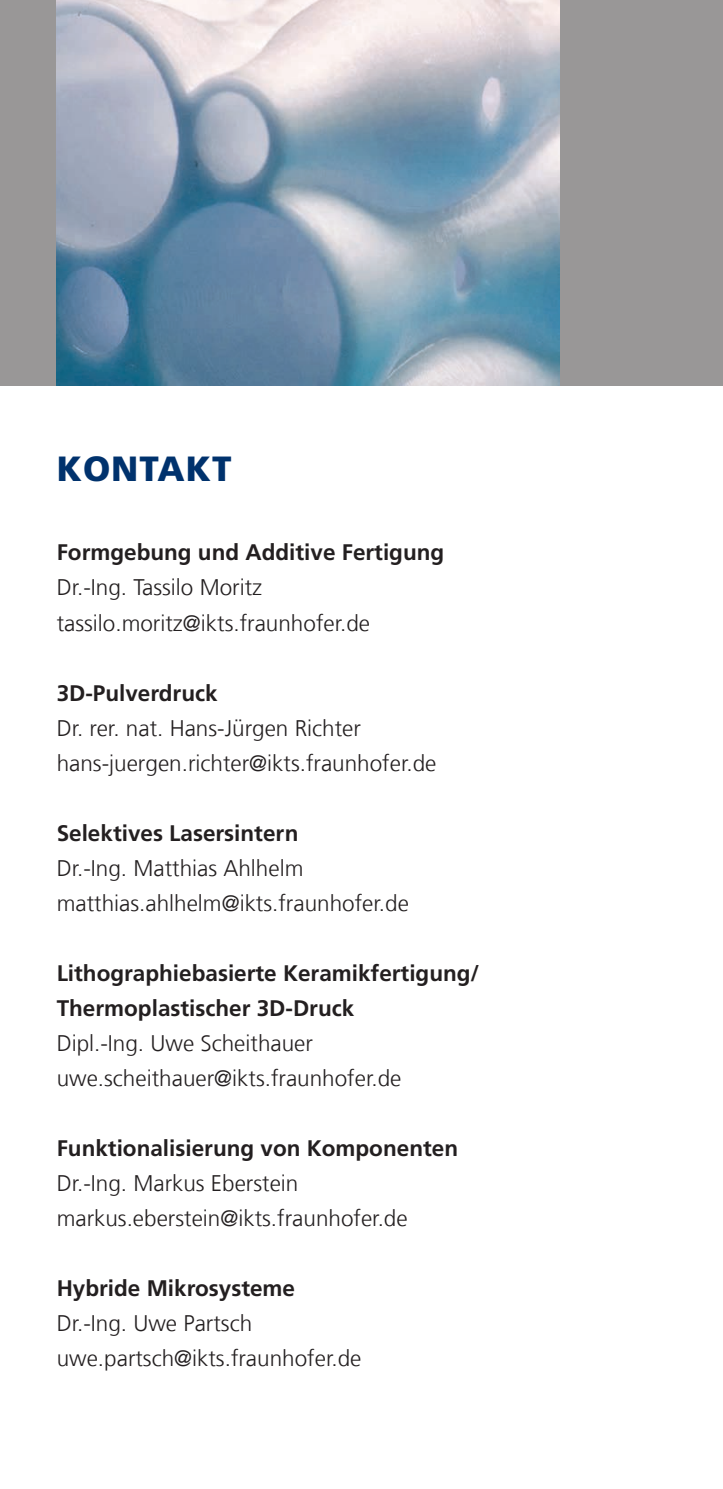
<style>
.page{position:relative;width:723px;height:1489px;background:#fff}
.page>*{position:absolute;margin:0;border:0;box-sizing:border-box;transform-origin:0 0}
.t1{font:900 35px "Frutiger LT Com";letter-spacing:.03em;color:#00326d}
.t2{font:300 22.5px/35px "Frutiger LT Com";color:#231f20}
.t3{font:700 22.5px/35px "Frutiger LT Com";color:#231f20}
</style>
<div class="page">
<div style="left:0;top:0;width:723px;height:385px;background:#999797"></div>
<img style="left:57px;top:0;width:503px;height:385px">
<h1 class="t1" style="left:57px;top:448px;width:176px">KONTAKT</h1>
<p class="t3" style="left:57px;top:535px;width:389px">Formgebung und Additive Fertigung</p>
<p class="t2" style="left:57px;top:570px;width:315px">Dr.-Ing. Tassilo Moritz tassilo.moritz@ikts.fraunhofer.de</p>
<p class="t3" style="left:57px;top:675px;width:162px">3D-Pulverdruck</p>
<p class="t2" style="left:57px;top:710px;width:381px">Dr. rer. nat. Hans-Jürgen Richter hans-juergen.richter@ikts.fraunhofer.de</p>
<p class="t3" style="left:57px;top:815px;width:243px">Selektives Lasersintern</p>
<p class="t2" style="left:57px;top:850px;width:354px">Dr.-Ing. Matthias Ahlhelm matthias.ahlhelm@ikts.fraunhofer.de</p>
<p class="t3" style="left:57px;top:955px;width:424px">Lithographiebasierte Keramikfertigung/<br>Thermoplastischer 3D-Druck</p>
<p class="t2" style="left:57px;top:1025px;width:346px">Dipl.-Ing. Uwe Scheithauer uwe.scheithauer@ikts.fraunhofer.de</p>
<p class="t3" style="left:57px;top:1130px;width:403px">Funktionalisierung von Komponenten</p>
<p class="t2" style="left:57px;top:1165px;width:352px">Dr.-Ing. Markus Eberstein markus.eberstein@ikts.fraunhofer.de</p>
<p class="t3" style="left:57px;top:1270px;width:240px">Hybride Mikrosysteme</p>
<p class="t2" style="left:57px;top:1305px;width:306px">Dr.-Ing. Uwe Partsch uwe.partsch@ikts.fraunhofer.de</p>
</div>
